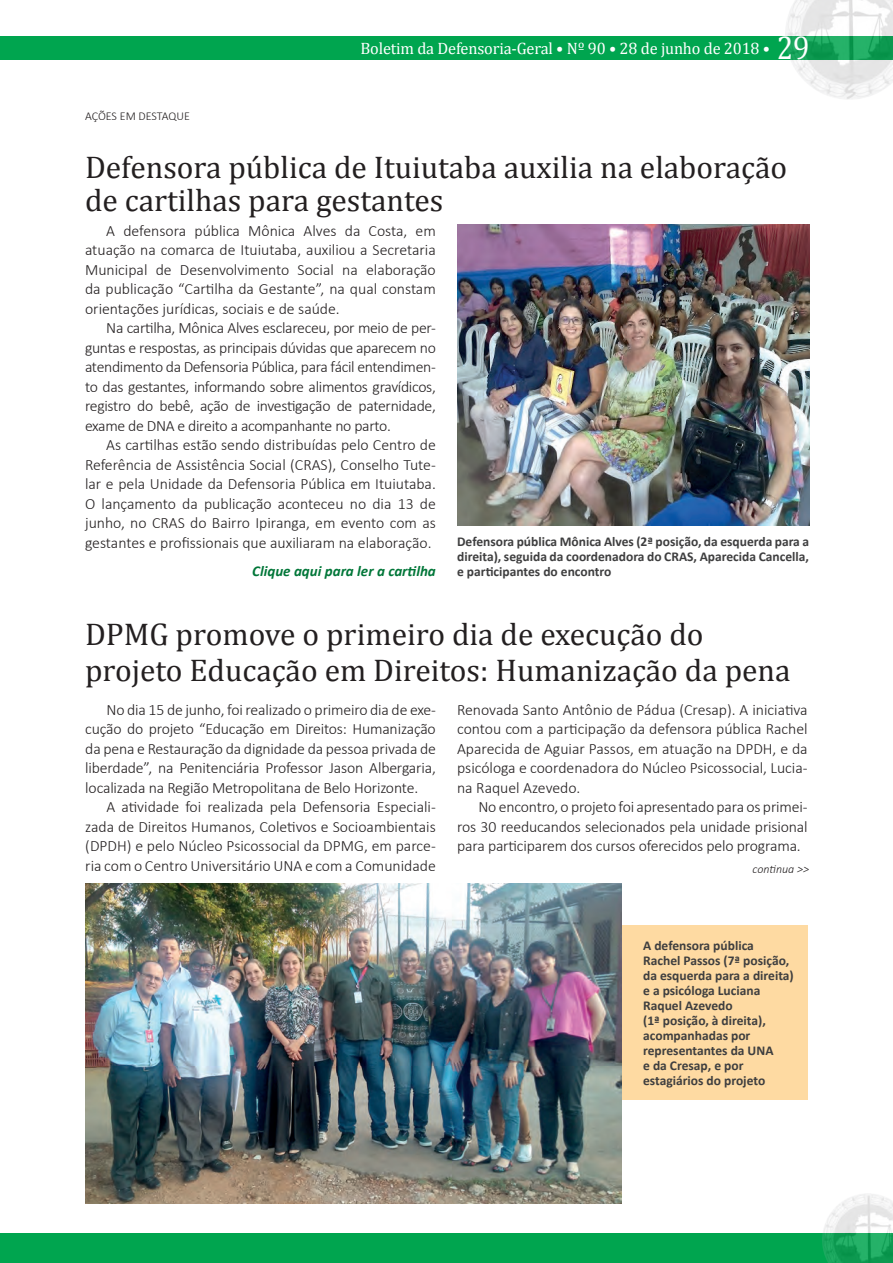
<style>
.page{position:relative;width:893px;height:1263px;background:#fff}
.page>*{position:absolute;margin:0;border:0;box-sizing:border-box;transform-origin:0 0}
.t1{font:31.5px/33px "Cambria";color:#231f20}
.t2{font:16.5px "Cambria";letter-spacing:-.01em;color:#fff}
.t3{font:300 15.75px/19.5px "Calibri";letter-spacing:-.01em;color:#231f20;text-align:justify}
.t4{font:italic 700 15px "Calibri";color:#007638}
.t5{font:700 13.5px/15px "Calibri";color:#3e3e3f;text-align:justify}
.t6{font:300 12px "Calibri";letter-spacing:-.005em;color:#231f20}
.t7{font:italic 300 12px "Calibri";color:#231f20}
.s1{font-size:33px}
</style>
<div class="page">
<div style="left:0;top:1234px;width:893px;height:29px;background:#00a54f"></div>
<div style="left:0;top:36px;width:893px;height:24px;background:#00a54f"></div>
<img style="left:786px;top:0;width:107px;height:99px">
<img style="left:823px;top:1194px;width:70px;height:69px">
<div style="left:563px;top:925px;width:245px;height:174px;background:#fedaa2"></div>
<img style="left:457px;top:224px;width:352px;height:302px">
<img style="left:85px;top:883px;width:537px;height:320px">
<p class="t2" style="left:360px;top:39px;width:450px">Boletim da Defensoria-Geral • Nº 90 • 28 de junho de 2018 • <span class="s1">29</span></p>
<p class="t6" style="left:85px;top:108px;width:106px">AÇÕES EM DESTAQUE</p>
<h1 class="t1" style="left:85px;top:150px;width:704px">Defensora pública de Ituiutaba auxilia na elaboração de cartilhas para gestantes</h1>
<p class="t3" style="left:85px;top:221px;width:352px;text-indent:21px">A defensora pública Mônica Alves da Costa, em atuação na comarca de Ituiutaba, auxiliou a Secretaria Municipal de Desenvolvimento Social na elaboração da publicação “Cartilha da Gestante”, na qual constam orientações jurídicas, sociais e de saúde.</p>
<p class="t3" style="left:85px;top:318px;width:352px;text-indent:21px">Na cartilha, Mônica Alves esclareceu, por meio de per&shy;guntas e respostas, as principais dúvidas que aparecem no atendimento da Defensoria Pública, para fácil entendimen&shy;to das gestantes, informando sobre alimentos gravídicos, registro do bebê, ação de investigação de paternidade, exame de DNA e direito a acompanhante no parto.</p>
<p class="t3" style="left:85px;top:435px;width:352px;text-indent:21px">As cartilhas estão sendo distribuídas pelo Centro de Referência de Assistência Social (CRAS), Conselho Tute&shy;lar e pela Unidade da Defensoria Pública em Ituiutaba.<br>O lançamento da publicação aconteceu no dia 13 de junho, no CRAS do Bairro Ipiranga, em evento com as gestantes e profissionais que auxiliaram na elaboração.</p>
<p class="t4" style="left:252px;top:561px;width:185px">Clique aqui para ler a cartilha</p>
<p class="t5" style="left:457px;top:534px;width:353px">Defensora pública Mônica Alves (2ª posição, da esquerda para a direita), seguida da coordenadora do CRAS, Aparecida Cancella, e participantes do encontro</p>
<h1 class="t1" style="left:85px;top:616px;width:707px;line-height:36px">DPMG promove o primeiro dia de execução do projeto Educação em Direitos: Humanização da pena</h1>
<p class="t3" style="left:85px;top:699px;width:352px;text-indent:21px">No dia 15 de junho, foi realizado o primeiro dia de exe&shy;cução do projeto “Educação em Direitos: Humanização da pena e Restauração da dignidade da pessoa privada de liberdade”, na Penitenciária Professor Jason Albergaria, localizada na Região Metropolitana de Belo Horizonte.</p>
<p class="t3" style="left:85px;top:797px;width:352px;text-indent:21px">A atividade foi realizada pela Defensoria Especiali&shy;zada de Direitos Humanos, Coletivos e Socioambientais (DPDH) e pelo Núcleo Psicossocial da DPMG, em parce&shy;ria com o Centro Universitário UNA e com a Comunidade</p>
<p class="t3" style="left:457px;top:699px;width:352px">Renovada Santo Antônio de Pádua (Cresap). A iniciativa contou com a participação da defensora pública Rachel Aparecida de Aguiar Passos, em atuação na DPDH, e da psicóloga e coordenadora do Núcleo Psicossocial, Lucia&shy;na Raquel Azevedo.</p>
<p class="t3" style="left:457px;top:797px;width:352px;text-indent:21px">No encontro, o projeto foi apresentado para os primei&shy;ros 30 reeducandos selecionados pela unidade prisional para participarem dos cursos oferecidos pelo programa.</p>
<p class="t7" style="left:753px;top:862px;width:58px">continua &gt;&gt;</p>
<p class="t5" style="left:643px;top:938px;width:152px;text-align:left">A defensora pública<br>Rachel Passos (7ª posição, da esquerda para a direita) e a psicóloga Luciana<br>Raquel Azevedo<br>(1ª posição, à direita), acompanhadas por representantes da UNA<br>e da Cresap, e por estagiários do projeto</p>
</div>
